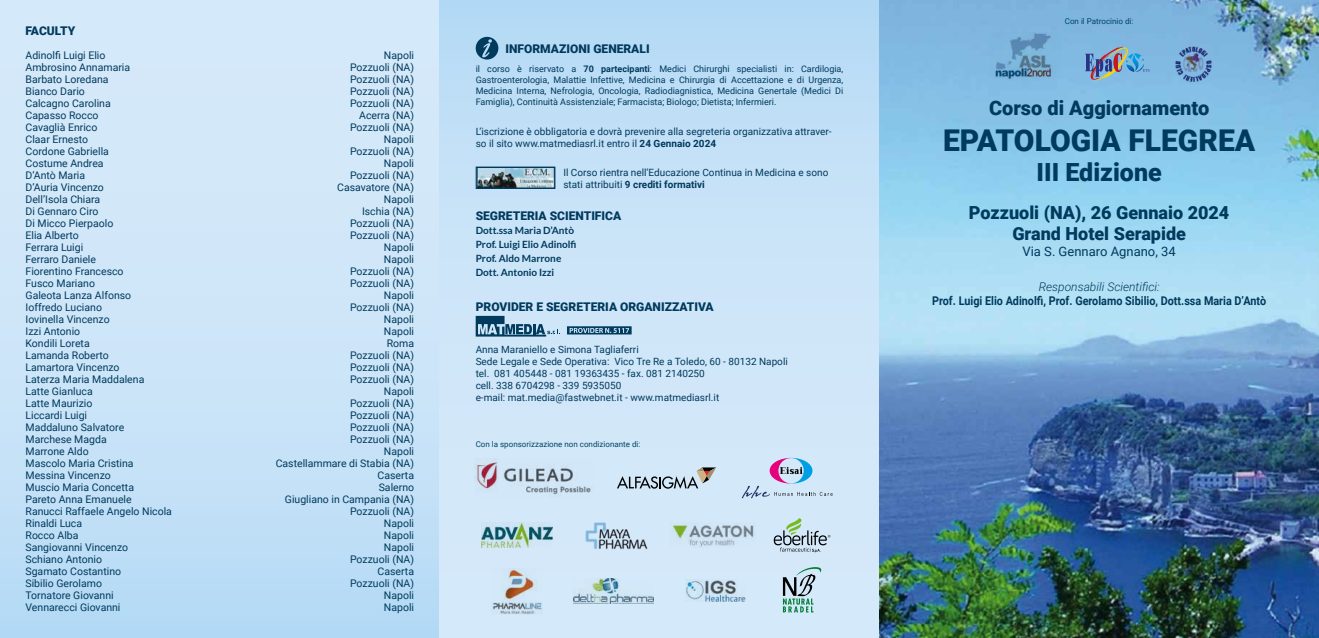
<style>
.page{position:relative;width:1319px;height:638px;background:#fff}
.page>*{position:absolute;margin:0;border:0;box-sizing:border-box;transform-origin:0 0}
.t1{font:900 30px "Roboto";color:#003a5d}
.t2{font:900 25px "Roboto";color:#003a5d}
.t3{font:900 20px "Roboto";color:#003a5d}
.t4{font:900 18px/21.6px "Roboto";color:#003a5d;text-align:center}
.t5{font:13px "Roboto";color:#003a5d}
.t6{font:900 12px "Roboto";color:#003a5d}
.t7{font:700 12px "Roboto";color:#003a5d;scale:.9 1}
.t8{font:italic 300 12px "Roboto";color:#003a5d}
.t9{font:10.5px "Roboto";color:#003a5d}
.t10{font:10px/12px "Roboto";color:#003a5d}
.t11{font:700 10px/14px "Lato";color:#003a5d}
.t12{font:9px/10.8px "Roboto";color:#003a5d;text-align:justify}
.t13{font:8px "Roboto";color:#004564}
.s1{font-weight:700}
</style>
<div class="page">
<div style="left:0;top:0;width:439px;height:638px;background:linear-gradient(to bottom,#dbecfa,#bbddf6)"></div>
<div style="left:439px;top:0;width:440px;height:638px;background:linear-gradient(to bottom,#badcf6,#daebfa)"></div>
<img style="left:879px;top:0;width:439px;height:638px">
<svg style="left:475px;top:37px;width:23px;height:23px"></svg>
<img style="left:478px;top:169px;width:74px;height:18px">
<div style="left:475px;top:167px;width:80px;height:22px;border:1px solid #003a5d"></div>
<svg style="left:475px;top:316px;width:84px;height:20px"></svg>
<svg style="left:567px;top:326px;width:64px;height:8px"></svg>
<img style="left:474px;top:458px;width:119px;height:40px">
<svg style="left:616px;top:467px;width:100px;height:22px"></svg>
<img style="left:481px;top:523px;width:71px;height:25px">
<svg style="left:741px;top:458px;width:91px;height:40px"></svg>
<img style="left:670px;top:523px;width:85px;height:25px">
<svg style="left:773px;top:518px;width:57px;height:34px"></svg>
<img style="left:491px;top:569px;width:51px;height:45px">
<img style="left:685px;top:579px;width:60px;height:22px">
<img style="left:573px;top:578px;width:80px;height:26px">
<svg style="left:782px;top:566px;width:40px;height:46px"></svg>
<img style="left:582px;top:516px;width:68px;height:38px">
<img style="left:989px;top:32px;width:71px;height:48px">
<img style="left:1175px;top:46px;width:36px;height:35px">
<svg style="left:1084px;top:47px;width:65px;height:33px"></svg>
<p class="t6" style="left:26px;top:23px;width:51px">FACULTY</p>
<p class="t9" style="left:26px;top:48px;width:81px">Adinolfi Luigi Elio</p>
<p class="t9" style="left:384px;top:48px;width:32px">Napoli</p>
<p class="t9" style="left:26px;top:60px;width:106px">Ambrosino Annamaria</p>
<p class="t9" style="left:350px;top:60px;width:66px">Pozzuoli (NA)</p>
<p class="t9" style="left:26px;top:72px;width:85px">Barbato Loredana</p>
<p class="t9" style="left:350px;top:72px;width:66px">Pozzuoli (NA)</p>
<p class="t9" style="left:26px;top:84px;width:61px">Bianco Dario</p>
<p class="t9" style="left:350px;top:84px;width:66px">Pozzuoli (NA)</p>
<p class="t9" style="left:26px;top:96px;width:87px">Calcagno Carolina</p>
<p class="t9" style="left:350px;top:96px;width:66px">Pozzuoli (NA)</p>
<p class="t9" style="left:26px;top:108px;width:74px">Capasso Rocco</p>
<p class="t9" style="left:359px;top:108px;width:56px">Acerra (NA)</p>
<p class="t9" style="left:26px;top:120px;width:73px">Cavaglià Enrico</p>
<p class="t9" style="left:350px;top:120px;width:66px">Pozzuoli (NA)</p>
<p class="t9" style="left:26px;top:132px;width:64px">Claar Ernesto</p>
<p class="t9" style="left:384px;top:132px;width:32px">Napoli</p>
<p class="t9" style="left:26px;top:144px;width:85px">Cordone Gabriella</p>
<p class="t9" style="left:350px;top:144px;width:66px">Pozzuoli (NA)</p>
<p class="t9" style="left:26px;top:156px;width:80px">Costume Andrea</p>
<p class="t9" style="left:384px;top:156px;width:32px">Napoli</p>
<p class="t9" style="left:26px;top:168px;width:61px">D’Antò Maria</p>
<p class="t9" style="left:350px;top:168px;width:66px">Pozzuoli (NA)</p>
<p class="t9" style="left:26px;top:180px;width:80px">D’Auria Vincenzo</p>
<p class="t9" style="left:337px;top:180px;width:78px">Casavatore (NA)</p>
<p class="t9" style="left:26px;top:192px;width:76px">Dell’Isola Chiara</p>
<p class="t9" style="left:384px;top:192px;width:32px">Napoli</p>
<p class="t9" style="left:26px;top:204px;width:74px">Di Gennaro Ciro</p>
<p class="t9" style="left:362px;top:204px;width:54px">Ischia (NA)</p>
<p class="t9" style="left:26px;top:216px;width:89px">Di Micco Pierpaolo</p>
<p class="t9" style="left:350px;top:216px;width:66px">Pozzuoli (NA)</p>
<p class="t9" style="left:26px;top:228px;width:55px">Elia Alberto</p>
<p class="t9" style="left:350px;top:228px;width:66px">Pozzuoli (NA)</p>
<p class="t9" style="left:26px;top:240px;width:59px">Ferrara Luigi</p>
<p class="t9" style="left:384px;top:240px;width:32px">Napoli</p>
<p class="t9" style="left:26px;top:252px;width:72px">Ferraro Daniele</p>
<p class="t9" style="left:384px;top:252px;width:32px">Napoli</p>
<p class="t9" style="left:26px;top:264px;width:99px">Fiorentino Francesco</p>
<p class="t9" style="left:350px;top:264px;width:66px">Pozzuoli (NA)</p>
<p class="t9" style="left:26px;top:276px;width:71px">Fusco Mariano</p>
<p class="t9" style="left:350px;top:276px;width:66px">Pozzuoli (NA)</p>
<p class="t9" style="left:26px;top:288px;width:107px">Galeota Lanza Alfonso</p>
<p class="t9" style="left:384px;top:288px;width:32px">Napoli</p>
<p class="t9" style="left:26px;top:300px;width:78px">Ioffredo Luciano</p>
<p class="t9" style="left:350px;top:300px;width:66px">Pozzuoli (NA)</p>
<p class="t9" style="left:26px;top:312px;width:86px">Iovinella Vincenzo</p>
<p class="t9" style="left:384px;top:312px;width:32px">Napoli</p>
<p class="t9" style="left:26px;top:324px;width:56px">Izzi Antonio</p>
<p class="t9" style="left:384px;top:324px;width:32px">Napoli</p>
<p class="t9" style="left:26px;top:336px;width:66px">Kondili Loreta</p>
<p class="t9" style="left:386px;top:336px;width:29px">Roma</p>
<p class="t9" style="left:26px;top:348px;width:85px">Lamanda Roberto</p>
<p class="t9" style="left:350px;top:348px;width:66px">Pozzuoli (NA)</p>
<p class="t9" style="left:26px;top:360px;width:96px">Lamartora Vincenzo</p>
<p class="t9" style="left:350px;top:360px;width:66px">Pozzuoli (NA)</p>
<p class="t9" style="left:26px;top:372px;width:120px">Laterza Maria Maddalena</p>
<p class="t9" style="left:350px;top:372px;width:66px">Pozzuoli (NA)</p>
<p class="t9" style="left:26px;top:384px;width:69px">Latte Gianluca</p>
<p class="t9" style="left:384px;top:384px;width:32px">Napoli</p>
<p class="t9" style="left:26px;top:396px;width:68px">Latte Maurizio</p>
<p class="t9" style="left:350px;top:396px;width:66px">Pozzuoli (NA)</p>
<p class="t9" style="left:26px;top:408px;width:63px">Liccardi Luigi</p>
<p class="t9" style="left:350px;top:408px;width:66px">Pozzuoli (NA)</p>
<p class="t9" style="left:26px;top:420px;width:100px">Maddaluno Salvatore</p>
<p class="t9" style="left:350px;top:420px;width:66px">Pozzuoli (NA)</p>
<p class="t9" style="left:26px;top:432px;width:83px">Marchese Magda</p>
<p class="t9" style="left:350px;top:432px;width:66px">Pozzuoli (NA)</p>
<p class="t9" style="left:26px;top:444px;width:65px">Marrone Aldo</p>
<p class="t9" style="left:384px;top:444px;width:32px">Napoli</p>
<p class="t9" style="left:26px;top:456px;width:110px">Mascolo Maria Cristina</p>
<p class="t9" style="left:276px;top:456px;width:140px">Castellammare di Stabia (NA)</p>
<p class="t9" style="left:26px;top:468px;width:87px">Messina Vincenzo</p>
<p class="t9" style="left:377px;top:468px;width:38px">Caserta</p>
<p class="t9" style="left:26px;top:480px;width:110px">Muscio Maria Concetta</p>
<p class="t9" style="left:378px;top:480px;width:37px">Salerno</p>
<p class="t9" style="left:26px;top:492px;width:108px">Pareto Anna Emanuele</p>
<p class="t9" style="left:285px;top:492px;width:131px">Giugliano in Campania (NA)</p>
<p class="t9" style="left:26px;top:504px;width:148px">Ranucci Raffaele Angelo Nicola</p>
<p class="t9" style="left:350px;top:504px;width:66px">Pozzuoli (NA)</p>
<p class="t9" style="left:26px;top:516px;width:58px">Rinaldi Luca</p>
<p class="t9" style="left:384px;top:516px;width:32px">Napoli</p>
<p class="t9" style="left:26px;top:528px;width:55px">Rocco Alba</p>
<p class="t9" style="left:384px;top:528px;width:32px">Napoli</p>
<p class="t9" style="left:26px;top:540px;width:104px">Sangiovanni Vincenzo</p>
<p class="t9" style="left:384px;top:540px;width:32px">Napoli</p>
<p class="t9" style="left:26px;top:552px;width:78px">Schiano Antonio</p>
<p class="t9" style="left:350px;top:552px;width:66px">Pozzuoli (NA)</p>
<p class="t9" style="left:26px;top:564px;width:97px">Sgamato Costantino</p>
<p class="t9" style="left:377px;top:564px;width:38px">Caserta</p>
<p class="t9" style="left:26px;top:576px;width:78px">Sibilio Gerolamo</p>
<p class="t9" style="left:350px;top:576px;width:66px">Pozzuoli (NA)</p>
<p class="t9" style="left:26px;top:588px;width:90px">Tornatore Giovanni</p>
<p class="t9" style="left:384px;top:588px;width:32px">Napoli</p>
<p class="t9" style="left:26px;top:600px;width:96px">Vennarecci Giovanni</p>
<p class="t9" style="left:384px;top:600px;width:32px">Napoli</p>
<p class="t6" style="left:505px;top:41px;width:145px">INFORMAZIONI GENERALI</p>
<p class="t12" style="left:475px;top:63px;width:369px">il corso è riservato a <span class="s1">70 partecipanti</span>: Medici Chirurghi specialisti in: Cardilogia, Gastroenterologia, Malattie Infettive, Medicina e Chirurgia di Accettazione e di Urgenza, Medicina Interna, Nefrologia, Oncologia, Radiodiagnistica, Medicina Genertale (Medici Di Famiglia), Continuità Assistenziale; Farmacista; Biologo; Dietista; Infermieri.</p>
<p class="t10" style="left:475px;top:125px;width:357px">L’iscrizione è obbligatoria e dovrà prevenire alla segreteria organizzativa attraver&shy;so il sito www.matmediasrl.it entro il <span class="s1">24 Gennaio 2024</span></p>
<p class="t10" style="left:563px;top:166px;width:266px">Il Corso rientra nell’Educazione Continua in Medicina e sono stati attribuiti <span class="s1">9 crediti formativi</span></p>
<p class="t6" style="left:475px;top:208px;width:147px">SEGRETERIA SCIENTIFICA</p>
<p class="t11" style="left:475px;top:223px;width:102px">Dott.ssa Maria D’Antò<br>Prof. Luigi Elio Adinolfi<br>Prof. Aldo Marrone<br>Dott. Antonio Izzi</p>
<p class="t6" style="left:475px;top:299px;width:239px">PROVIDER E SEGRETERIA ORGANIZZATIVA</p>
<p class="t10" style="left:475px;top:343px;width:313px">Anna Maraniello e Simona Tagliaferri<br>Sede Legale e Sede Operativa: Vico Tre Re a Toledo, 60 - 80132 Napoli tel. 081 405448 - 081 19363435 - fax. 081 2140250<br>cell. 338 6704298 - 339 5935050<br>e-mail: mat.media@fastwebnet.it - www.matmediasrl.it</p>
<p class="t13" style="left:475px;top:439px;width:166px">Con la sponsorizzazione non condizionante di:</p>
<p class="t13" style="left:1064px;top:15px;width:70px">Con il Patrocinio di:</p>
<h3 class="t3" style="left:988px;top:93px;width:222px">Corso di Aggiornamento</h3>
<h1 class="t1" style="left:942px;top:119px;width:314px">EPATOLOGIA FLEGREA</h1>
<h2 class="t2" style="left:1036px;top:154px;width:127px">III Edizione</h2>
<h3 class="t4" style="left:968px;top:201px;width:262px">Pozzuoli (NA), 26 Gennaio 2024<br>Grand Hotel Serapide</h3>
<p class="t5" style="left:1022px;top:242px;width:155px">Via S. Gennaro Agnano, 34</p>
<p class="t8" style="left:1038px;top:278px;width:122px">Responsabili Scientifici:</p>
<p class="t7" style="left:932px;top:292px;width:372px">Prof. Luigi Elio Adinolfi, Prof. Gerolamo Sibilio, Dott.ssa Maria D’Antò</p>
</div>
